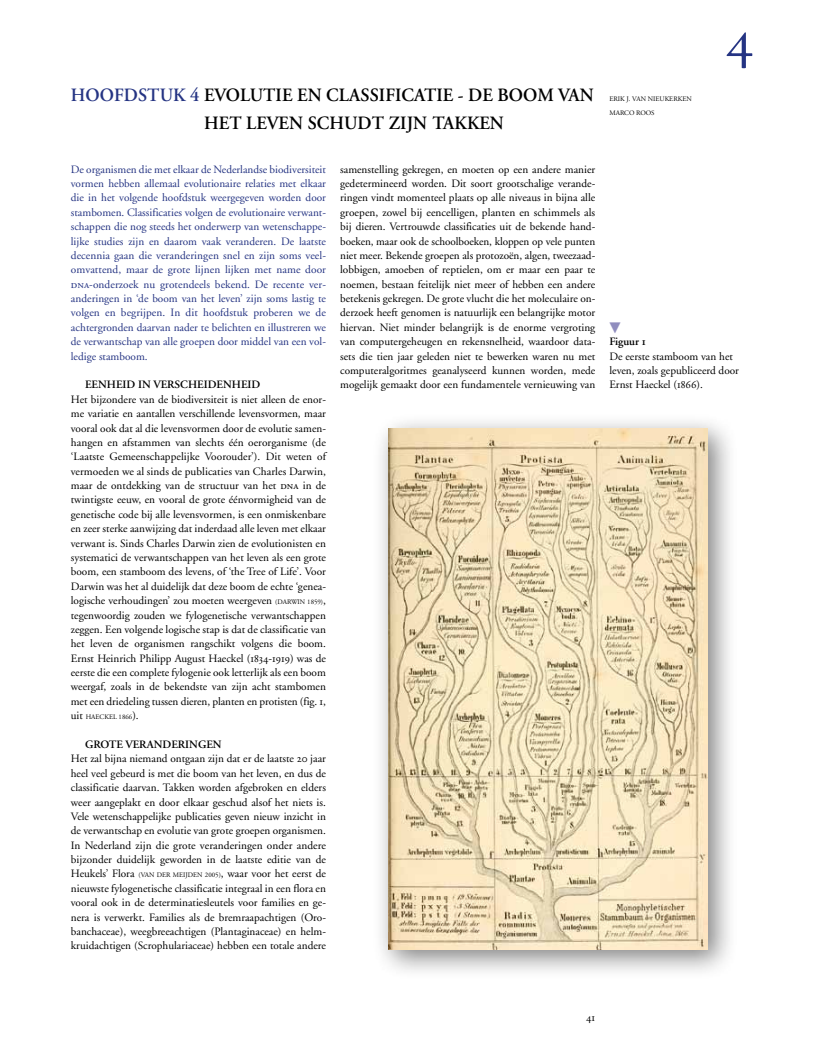
<style>
.page{position:relative;width:815px;height:1053px;background:#fff}
.page>*{position:absolute;margin:0;border:0;box-sizing:border-box;transform-origin:0 0}
.t1{font:57.5px "Adobe Garamond Exp";color:#253483}
.t2{font:600 18.75px/28.8px "Adobe Garamond Pro";letter-spacing:.005em;color:#000;scale:.96 1}
.t3{font:11.25px/14.4px "Adobe Garamond";color:#000;text-align:justify}
.t4{font:11.25px/14.4px "Adobe Garamond";color:#253483;text-align:justify}
.t5{font:600 11.25px "Adobe Garamond";letter-spacing:.17em;color:#000}
.t6{font:11.25px "Universal Std Newswith Comm Pi";color:#908dbe}
.t7{font:6.88px/14.4px "Adobe Garamond";letter-spacing:.19em;color:#000}
.t8{font:6.88px "Adobe Garamond";color:#000}
.s1{color:#253483}
.s2{font-size:19.38px;color:#253483}
.s3{font-family:"Adobe Garamond Exp"}
.s4{font-size:6.88px}
.s5{font-size:11.25px}
.s6{font-weight:600}
.s7{font-family:"Adobe Garamond Exp";font-weight:600}
</style>
<div class="page">
<div style="left:370px;top:411px;width:367px;height:567px;background:#000;opacity:.5"></div>
<img style="left:388px;top:429px;width:320px;height:520px">
<h2 class="t2" style="left:204px;top:81px;width:408px;text-indent:-133px"><span class="s1">HOOFDSTUK</span> <span class="s2">4</span> EVOLUTIE EN CLASSIFICATIE - DE BOOM VAN<br>HET LEVEN SCHUDT ZIJN TAKKEN</h2>
<p class="t4" style="left:71px;top:162px;width:257px">De organismen die met elkaar de Nederlandse biodiversiteit vormen hebben allemaal evolutionaire relaties met elkaar die in het volgende hoofdstuk weergegeven worden door stambomen. Classificaties volgen de evolutionaire verwant&shy;schappen die nog steeds het onderwerp van wetenschappe&shy;lijke studies zijn en daarom vaak veranderen. De laatste decennia gaan die veranderingen snel en zijn soms veel&shy;omvattend, maar de grote lijnen lijken met name door <span class="s3">dna</span>-onderzoek nu grotendeels bekend. De recente ver&shy;anderingen in ‘de boom van het leven’ zijn soms lastig te volgen en begrijpen. In dit hoofdstuk proberen we de achtergronden daarvan nader te belichten en illustreren we de verwantschap van alle groepen door middel van een vol&shy;ledige stamboom.</p>
<p class="t5" style="left:85px;top:378px;width:177px">EENHEID IN VERSCHEIDENHEID</p>
<p class="t3" style="left:71px;top:392px;width:257px">Het bijzondere van de biodiversiteit is niet alleen de enor&shy;me variatie en aantallen verschillende levensvormen, maar vooral ook dat al die levensvormen door de evolutie samen&shy;hangen en afstammen van slechts één oerorganisme (de ‘Laatste Gemeenschappelijke Voorouder’). Dit weten of vermoeden we al sinds de publicaties van Charles Darwin, maar de ontdekking van de structuur van het <span class="s3">dna</span> in de twintigste eeuw, en vooral de grote éénvormigheid van de genetische code bij alle levensvormen, is een onmiskenbare en zeer sterke aanwijzing dat inderdaad alle leven met elkaar verwant is. Sinds Charles Darwin zien de evolutionisten en systematici de verwantschappen van het leven als een grote boom, een stamboom des levens, of ‘the Tree of Life’. Voor Darwin was het al duidelijk dat deze boom de echte ‘genea&shy;logische verhoudingen’ zou moeten weergeven <span class="s4">(darwin 1859)</span>, tegenwoordig zouden we fylogenetische verwantschappen zeggen. Een volgende logische stap is dat de classificatie van het leven de organismen rangschikt volgens die boom.<br>Ernst Heinrich Philipp August Haeckel (<span class="s3">1834</span>-<span class="s3">1919</span>) was de eerste die een complete fylogenie ook letterlijk als een boom weergaf, zoals in de bekendste van zijn acht stambomen met een driedeling tussen dieren, planten en protisten (fig. <span class="s3">1</span>,</p>
<p class="t8" style="left:71px;top:713px;width:69px"><span class="s5">uit</span> haeckel 1866<span class="s5">).</span></p>
<p class="t3" style="left:71px;top:737px;width:257px;text-align:left;text-indent:14px"><span class="s6">GROTE VERANDERINGEN<br></span>Het zal bijna niemand ontgaan zijn dat er de laatste <span class="s3">20</span> jaar heel veel gebeurd is met die boom van het leven, en dus de classificatie daarvan. Takken worden afgebroken en elders weer aangeplakt en door elkaar geschud alsof het niets is.<br>Vele wetenschappelijke publicaties geven nieuw inzicht in de verwantschap en evolutie van grote groepen organismen.<br>In Nederland zijn die grote veranderingen onder andere bijzonder duidelijk geworden in de laatste editie van de Heukels’ Flora <span class="s4">(van der meijden 2005)</span>, waar voor het eerst de nieuwste fylogenetische classificatie integraal in een flora en vooral ook in de determinatiesleutels voor families en ge&shy;nera is verwerkt. Families als de bremraapachtigen (Oro&shy;banchaceae), weegbreeachtigen (Plantaginaceae) en helm&shy;kruidachtigen (Scrophulariaceae) hebben een totale andere</p>
<p class="t3" style="left:340px;top:162px;width:257px">samenstelling gekregen, en moeten op een andere manier gedetermineerd worden. Dit soort grootschalige verande&shy;ringen vindt momenteel plaats op alle niveaus in bijna alle groepen, zowel bij eencelligen, planten en schimmels als bij dieren. Vertrouwde classificaties uit de bekende hand&shy;boeken, maar ook de schoolboeken, kloppen op vele punten niet meer. Bekende groepen als protozoën, algen, tweezaad&shy;lobbigen, amoeben of reptielen, om er maar een paar te noemen, bestaan feitelijk niet meer of hebben een andere betekenis gekregen. De grote vlucht die het moleculaire on&shy;derzoek heeft genomen is natuurlijk een belangrijke motor hiervan. Niet minder belangrijk is de enorme vergroting van computergeheugen en rekensnelheid, waardoor data&shy;sets die tien jaar geleden niet te bewerken waren nu met computeralgoritmes geanalyseerd kunnen worden, mede mogelijk gemaakt door een fundamentele vernieuwing van</p>
<p class="t7" style="left:609px;top:91px;width:84px">erik j. van nieukerken marco roos</p>
<h1 class="t1" style="left:726px;top:16px;width:27px">4</h1>
<p class="t6" style="left:609px;top:322px;width:13px">▼</p>
<p class="t3" style="left:609px;top:335px;width:131px;text-align:left"><span class="s6">FIGUUR</span> <span class="s7">1<br></span>De eerste stamboom van het leven, zoals gepubliceerd door<br>Ernst Haeckel (<span class="s3">1866</span>).</p>
</div>
